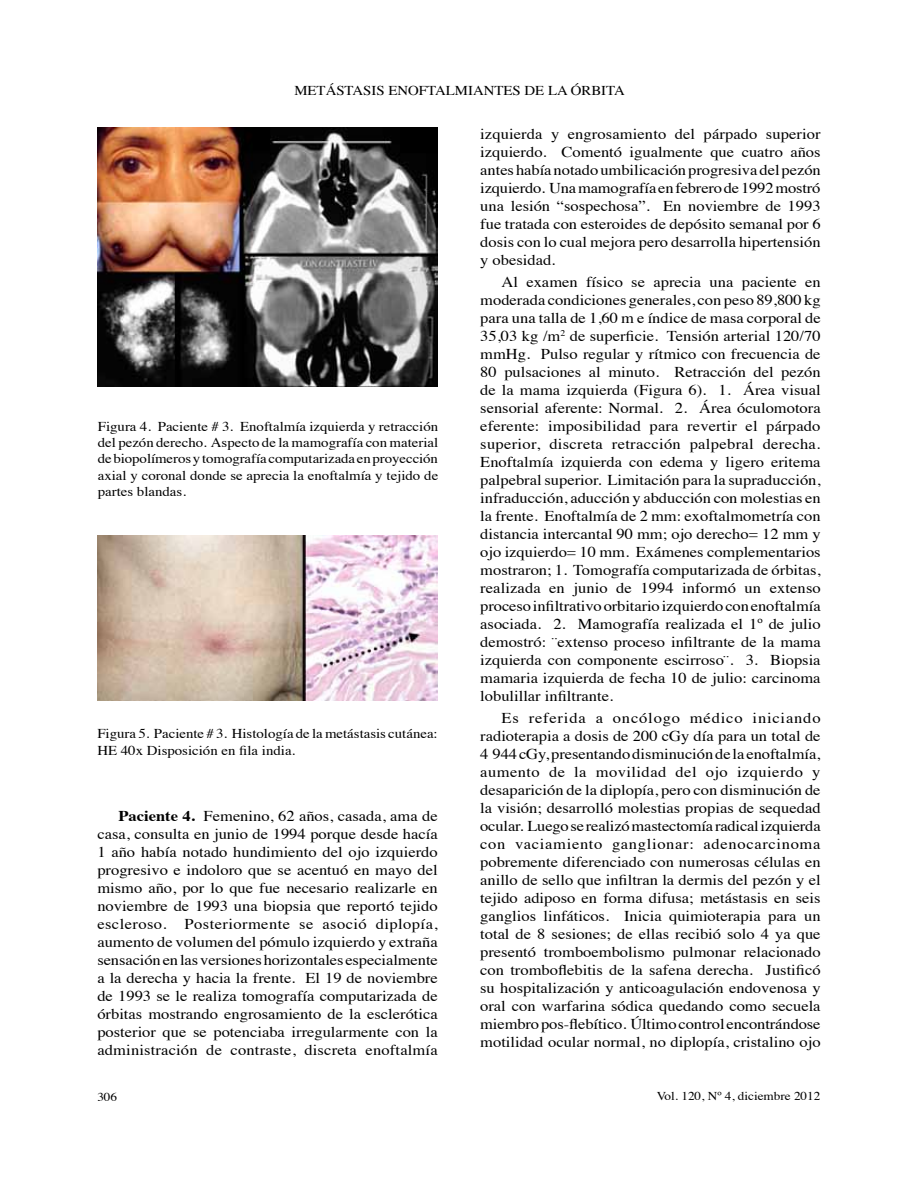
<style>
.page{position:relative;width:918px;height:1188px;background:#fff}
.page>*{position:absolute;margin:0;border:0;box-sizing:border-box;transform-origin:0 0}
.t1{font:15px/18px "Times";color:#000;text-align:justify;scale:1.1 1}
.t2{font:13.5px/16.2px "Times";color:#000;text-align:justify;scale:1.1 1}
.t3{font:12px "Times";color:#000;scale:1.1 1}
.s1{font-weight:700}
.s2{color:#fff}
</style>
<div class="page">
<img style="left:98px;top:128px;width:340px;height:259px">
<img style="left:97px;top:536px;width:341px;height:165px">
<p class="t2" style="left:294px;top:81px;width:302px">METÁSTASIS ENOFTALMIANTES DE LA ÓRBITA</p>
<p class="t2" style="left:98px;top:417px;width:311px">Figura 4. Paciente # 3. Enoftalmía izquierda y retracción del pezón derecho. Aspecto de la mamografía con material de biopolímeros y tomografía computarizada en proyección axial y coronal donde se aprecia la enoftalmía y tejido de partes blandas.</p>
<p class="t2" style="left:97px;top:725px;width:311px">Figura 5. Paciente # 3. Histología de la metástasis cutánea:<br>HE 40x Disposición en fila india.</p>
<p class="t1" style="left:97px;top:806px;width:311px;text-indent:21px"><span class="s1">Paciente 4.</span> Femenino, 62 años, casada, ama de casa, consulta en junio de 1994 porque desde hacía 1 año había notado hundimiento del ojo izquierdo progresivo e indoloro que se acentuó en mayo del mismo año, por lo que fue necesario realizarle en noviembre de 1993 una biopsia que reportó tejido escleroso. Posteriormente se asoció diplopía, aumento de volumen del pómulo izquierdo y extraña sensación en las versiones horizontales especialmente a la derecha y hacia la frente. El 19 de noviembre de 1993 se le realiza tomografía computarizada de órbitas mostrando engrosamiento de la esclerótica posterior que se potenciaba irregularmente con la administración de contraste, discreta enoftalmía</p>
<p class="t1" style="left:480px;top:123px;width:311px">izquierda y engrosamiento del párpado superior izquierdo. Comentó igualmente que cuatro años antes había notado umbilicación progresiva del pezón izquierdo. Una mamografía en febrero de 1992 mostró una lesión “sospechosa”. En noviembre de 1993 fue tratada con esteroides de depósito semanal por 6 dosis con lo cual mejora pero desarrolla hipertensión y obesidad.</p>
<p class="t1" style="left:480px;top:272px;width:311px;text-indent:21px">Al examen físico se aprecia una paciente en moderada condiciones generales, con peso 89,800 kg para una talla de 1,60 m e índice de masa corporal de 35,03 kg /m<sup>2</sup> de superficie. Tensión arterial 120/70 mmHg. Pulso regular y rítmico con frecuencia de 80 pulsaciones al minuto. Retracción del pezón de la mama izquierda (Figura 6). 1. Área visual sensorial aferente: Normal. 2. Área óculomotora eferente: imposibilidad para revertir el párpado superior, discreta retracción palpebral derecha.<br>Enoftalmía izquierda con edema y ligero eritema palpebral superior. Limitación para la supraducción, infraducción, aducción y abducción con molestias en la frente. Enoftalmía de 2 mm: exoftalmometría con distancia intercantal 90 mm; ojo derecho= 12 mm y ojo izquierdo= 10 mm. Exámenes complementarios mostraron; 1. Tomografía computarizada de órbitas, realizada en junio de 1994 informó un extenso proceso infiltrativo orbitario izquierdo con enoftalmía asociada. 2. Mamografía realizada el 1º de julio demostró: ¨extenso proceso infiltrante de la mama izquierda con componente escirroso¨. 3. Biopsia mamaria izquierda de fecha 10 de julio: carcinoma lobulillar infiltrante.</p>
<p class="t1" style="left:480px;top:708px;width:311px;text-indent:21px">Es referida a oncólogo médico iniciando radioterapia a dosis de 200 cGy día para un total de 4<span class="s2">.</span>944 cGy, presentando disminución de la enoftalmía, aumento de la movilidad del ojo izquierdo y desaparición de la diplopía, pero con disminución de la visión; desarrolló molestias propias de sequedad ocular. Luego se realizó mastectomía radical izquierda con vaciamiento ganglionar: adenocarcinoma pobremente diferenciado con numerosas células en anillo de sello que infiltran la dermis del pezón y el tejido adiposo en forma difusa; metástasis en seis ganglios linfáticos. Inicia quimioterapia para un total de 8 sesiones; de ellas recibió solo 4 ya que presentó tromboembolismo pulmonar relacionado con tromboflebitis de la safena derecha. Justificó su hospitalización y anticoagulación endovenosa y oral con warfarina sódica quedando como secuela miembro pos-flebítico. Último control encontrándose motilidad ocular normal, no diplopía, cristalino ojo</p>
<p class="t3" style="left:97px;top:1086px;width:20px">306</p>
<p class="t3" style="left:657px;top:1085px;width:150px">Vol. 120, Nº 4, diciembre 2012</p>
</div>
